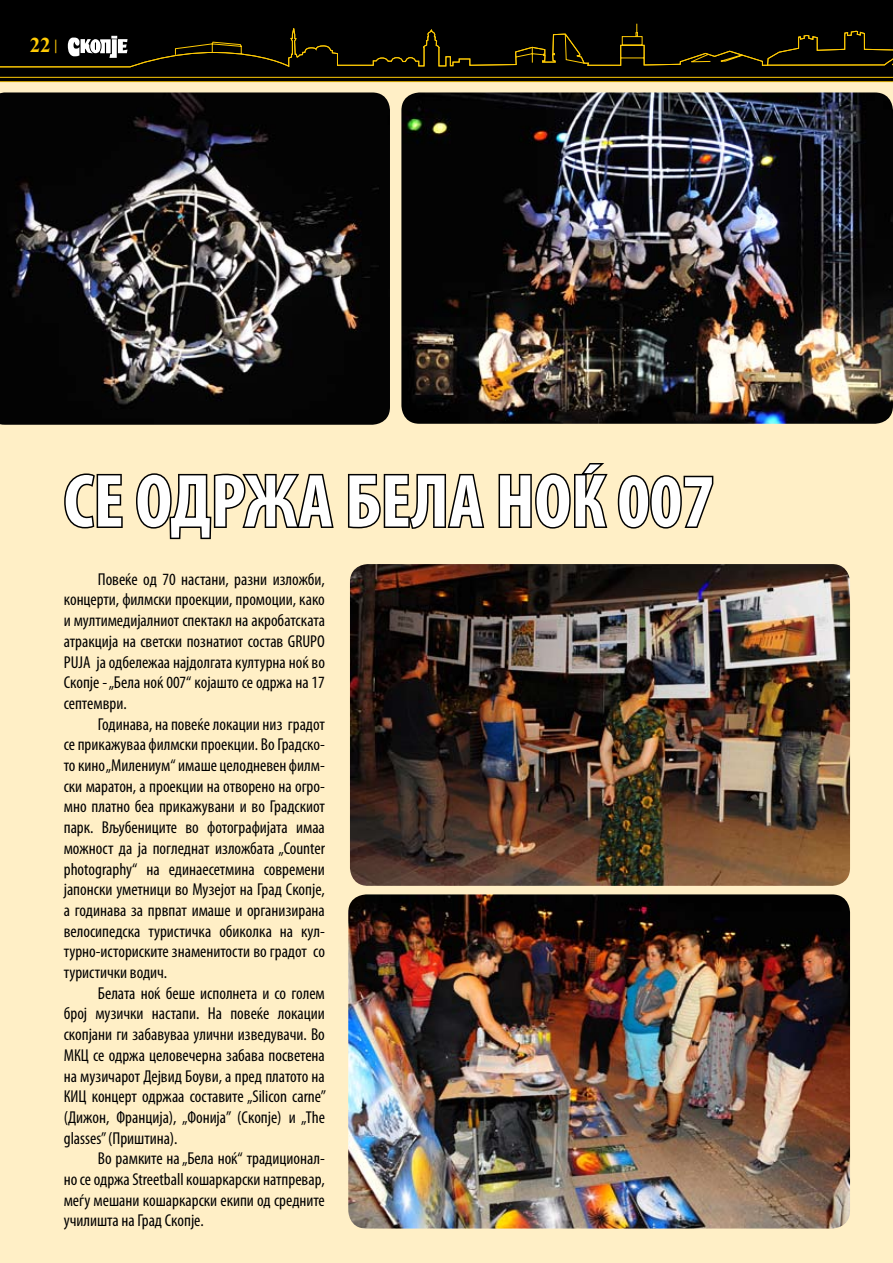
<style>
.page{position:relative;width:893px;height:1263px;background:#fff}
.page>*{position:absolute;margin:0;border:0;box-sizing:border-box;transform-origin:0 0}
.t1{font:700 condensed 75.75px "Myriad Pro";color:#fff}
.t2{font:700 21px "Times New Roman";color:#ffcb05}
.t3{font:condensed 17.25px/20.7px "Myriad Pro";color:#000;text-align:justify}
.s1{font-family:"Avant Garde IT Cby BT";font-weight:500;font-size:13.5px}
</style>
<div class="page">
<div style="left:0;top:0;width:893px;height:24px;background:#000"></div>
<svg style="left:0;top:24px;width:891px;height:57px;background:#0f0d03"></svg>
<hr style="left:0;top:81px;width:893px;height:1px;background:#ffcb05">
<hr style="left:0;top:77px;width:893px;height:1px;background:#ffcb05">
<svg style="left:891px;top:24px;width:2px;height:58px"></svg>
<div style="left:0;top:82px;width:893px;height:1181px;background:#ffefc6"></div>
<img style="left:401px;top:92px;width:492px;height:332px">
<img style="left:350px;top:564px;width:500px;height:322px">
<img style="left:348px;top:894px;width:502px;height:334px">
<img style="left:0;top:92px;width:390px;height:333px">
<svg style="left:64px;top:473px;width:59px;height:56px"></svg>
<svg style="left:136px;top:473px;width:198px;height:67px"></svg>
<svg style="left:348px;top:473px;width:137px;height:56px"></svg>
<svg style="left:498px;top:463px;width:110px;height:66px"></svg>
<svg style="left:617px;top:475px;width:97px;height:54px"></svg>
<p class="t2" style="left:30px;top:31px;width:31px">22<span class="s1">|</span></p>
<h1 class="t1" style="left:64px;top:454px;width:652px">СЕ ОДРЖА БЕЛА НОЌ 007</h1>
<p class="t3" style="left:64px;top:568px;width:263px;text-indent:34px">Повеќе од 70 настани, разни изложби, концерти, филмски проекции, промоции, како и мултимедијалниот спектакл на акробатската атракција на светски познатиот состав GRUPO PUJA ја одбележаа најдолгата културна ноќ во Скопје - „Бела ноќ 007“ којашто се одржа на 17 септември.</p>
<p class="t3" style="left:64px;top:713px;width:263px;text-indent:34px">Годинава, на повеќе локации низ градот се прикажуваа филмски проекции. Во Градско&shy;то кино „Милениум“ имаше целодневен филм&shy;ски маратон, а проекции на отворено на огро&shy;мно платно беа прикажувани и во Градскиот парк. Вљубениците во фотографијата имаа можност да ја погледнат изложбата „Counter photography“ на единаесетмина современи јапонски уметници во Музејот на Град Скопје, а годинава за првпат имаше и организирана велосипедска туристичка обиколка на кул&shy;турно-историските знаменитости во градот со туристички водич.</p>
<p class="t3" style="left:64px;top:982px;width:264px;text-indent:34px">Белата ноќ беше исполнета и со голем број музички настапи. На повеќе локации скопјани ги забавуваа улични изведувачи. Во МКЦ се одржа целовечерна забава посветена на музичарот Дејвид Боуви, а пред платото на КИЦ концерт одржаа составите „Silicon carne” (Дижон, Франција), „Фонија” (Скопје) и „The glasses” (Приштина).</p>
<p class="t3" style="left:64px;top:1148px;width:263px;text-indent:34px">Во рамките на „Бела ноќ“ традиционал&shy;но се одржа Streetball кошаркарски натпревар, меѓу мешани кошаркарски екипи од средните училишта на Град Скопје.</p>
</div>
